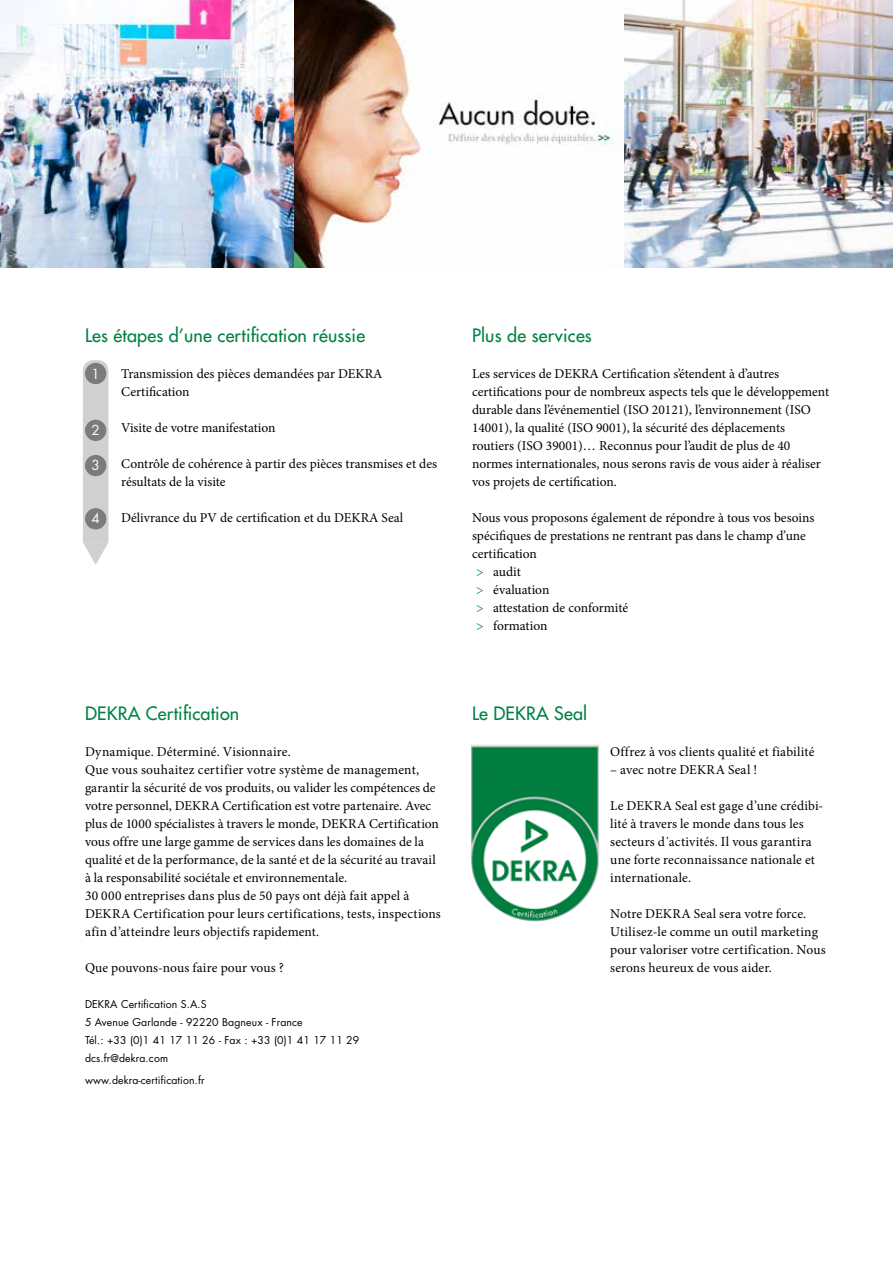
<style>
.page{position:relative;width:893px;height:1263px;background:#fff}
.page>*{position:absolute;margin:0;border:0;box-sizing:border-box;transform-origin:0 0}
.t1{font:500 18px "Futura Std";letter-spacing:.01em;color:#008244}
.t2{font:13.5px/18px "Minion Pro";color:#000}
.t3{font:13.5px "Futura Std";color:#fff}
.t4{font:10.5px/18px "Futura Std";letter-spacing:.01em;color:#000}
.s1{color:#008244}
.s2{font-family:"Futura Std";color:#008244}
</style>
<div class="page">
<svg style="left:83px;top:360px;width:25px;height:205px;background:#d3d3d3"></svg>
<div style="left:85px;top:508px;width:21px;height:21px;background:#7c7b7b;border-radius:50%"></div>
<div style="left:85px;top:455px;width:21px;height:21px;background:#7c7b7b;border-radius:50%"></div>
<img style="left:0;top:0;width:295px;height:268px">
<img style="left:624px;top:0;width:269px;height:268px">
<img style="left:295px;top:0;width:326px;height:268px">
<div style="left:85px;top:420px;width:21px;height:21px;background:#7c7b7b;border-radius:50%"></div>
<div style="left:85px;top:363px;width:21px;height:21px;background:#7c7b7b;border-radius:50%"></div>
<img style="left:471px;top:744px;width:128px;height:178px">
<h1 class="t1" style="left:85px;top:324px;width:282px">Les étapes d’une certification réussie</h1>
<p class="t2" style="left:121px;top:365px;width:263px">Transmission des pièces demandées par DEKRA<br>Certification</p>
<p class="t2" style="left:121px;top:419px;width:156px">Visite de votre manifestation</p>
<p class="t2" style="left:121px;top:455px;width:317px">Contrôle de cohérence à partir des pièces transmises et des résultats de la visite</p>
<p class="t2" style="left:121px;top:509px;width:284px">Délivrance du PV de certification et du DEKRA Seal</p>
<p class="t3" style="left:92px;top:365px;width:10px">1</p>
<p class="t3" style="left:92px;top:421px;width:10px">2</p>
<p class="t3" style="left:92px;top:457px;width:10px">3</p>
<p class="t3" style="left:92px;top:510px;width:10px">4</p>
<h1 class="t1" style="left:85px;top:702px;width:156px">DEKRA Certification</h1>
<p class="t2" style="left:85px;top:743px;width:357px">Dynamique. Déterminé. Visionnaire.<br>Que vous souhaitez certifier votre système de management, garantir la sécurité de vos produits, ou valider les compétences de votre personnel, DEKRA Certification est votre partenaire. Avec plus de 1000 spécialistes à travers le monde, DEKRA Certification vous offre une large gamme de services dans les domaines de la qualité et de la performance, de la santé et de la sécurité au travail à la responsabilité sociétale et environnementale.<br>30 000 entreprises dans plus de 50 pays ont déjà fait appel à DEKRA Certification pour leurs certifications, tests, inspections afin d’atteindre leurs objectifs rapidement.</p>
<p class="t2" style="left:85px;top:959px;width:200px">Que pouvons-nous faire pour vous ?</p>
<p class="t4" style="left:85px;top:995px;width:276px">DEKRA Certification S.A.S<br>5 Avenue Garlande - 92220 Bagneux - France<br>Tél.: +33 (0)1 41 17 11 26 - Fax : +33 (0)1 41 17 11 29 dcs.fr@dekra.com</p>
<p class="t4" style="left:85px;top:1071px;width:121px">www.dekra-certification.fr</p>
<h1 class="t1" style="left:472px;top:324px;width:121px">Plus de services</h1>
<p class="t2" style="left:472px;top:365px;width:359px">Les services de DEKRA Certification s’étendent à d’autres certifications pour de nombreux aspects tels que le développement durable dans l’événementiel (ISO 20121), l’environnement (ISO 14001), la qualité (ISO 9001), la sécurité des déplacements routiers (ISO 39001)… Reconnus pour l’audit de plus de 40 normes internationales, nous serons ravis de vous aider à réaliser vos projets de certification.</p>
<p class="t2" style="left:472px;top:509px;width:344px">Nous vous proposons également de répondre à tous vos besoins</p>
<p class="t2" style="left:472px;top:527px;width:335px">spécifiques de prestations ne rentrant pas dans le champ d’une</p>
<p class="t2" style="left:472px;top:545px;width:66px">certification</p>
<p class="t2" style="left:476px;top:563px;width:46px"><span class="s1">&gt;</span><span class="s2">&gt;</span> audit</p>
<p class="t2" style="left:476px;top:581px;width:75px"><span class="s1">&gt;</span><span class="s2">&gt;</span> évaluation</p>
<p class="t2" style="left:476px;top:599px;width:153px"><span class="s1">&gt;</span><span class="s2">&gt;</span> attestation de conformité</p>
<p class="t2" style="left:476px;top:617px;width:73px"><span class="s1">&gt;</span><span class="s2">&gt;</span> formation</p>
<h1 class="t1" style="left:472px;top:702px;width:117px">Le DEKRA Seal</h1>
<p class="t2" style="left:610px;top:743px;width:206px">Offrez à vos clients qualité et fiabilité</p>
<p class="t2" style="left:610px;top:761px;width:149px">– avec notre DEKRA Seal !</p>
<p class="t2" style="left:610px;top:797px;width:215px">Le DEKRA Seal est gage d’une crédibi&shy;lité à travers le monde dans tous les secteurs d΄activités. Il vous garantira une forte reconnaissance nationale et internationale.</p>
<p class="t2" style="left:610px;top:905px;width:217px">Notre DEKRA Seal sera votre force.<br>Utilisez-le comme un outil marketing pour valoriser votre certification. Nous serons heureux de vous aider.</p>
</div>
